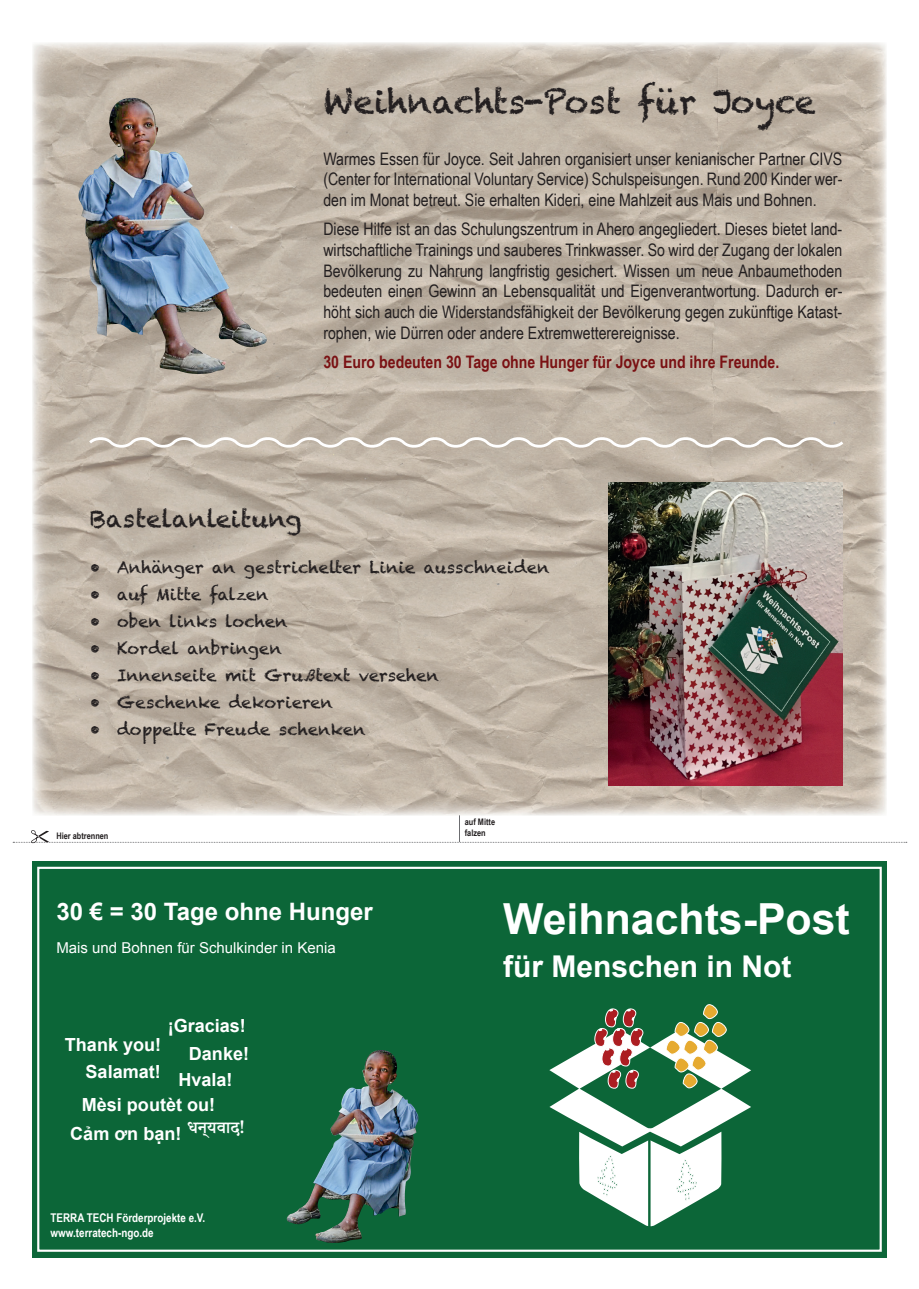
<style>
.page{position:relative;width:919px;height:1289px;background:#fff}
.page>*{position:absolute;margin:0;border:0;box-sizing:border-box;transform-origin:0 0}
.t1{font:700 42.75px "Arial";color:#fff}
.t2{font:33px "Chalkduster";color:#231f20}
.t3{font:700 30px "Arial";color:#fff}
.t4{font:700 24px "Arial";color:#fff}
.t5{font:24px "Chalkduster";color:#231f20}
.t6{font:700 20.7px "Adobe Devanagari";color:#fff}
.t7{font:700 18px "Arial";color:#fff}
.t8{font:17.25px/20.7px "Arial Narrow";color:#231f20;text-align:justify}
.t9{font:700 17.25px "Arial Narrow";color:#7a1113}
.t10{font:16.5px "Chalkduster";color:#231f20}
.t11{font:15px "Arial";color:#fff}
.t12{font:700 12px/14.4px "Arial Narrow";color:#fff}
.t13{font:700 9px/10.8px "Arial Narrow";color:#231f20}
</style>
<div class="page">
<img style="left:32px;top:43px;width:854px;height:772px">
<div style="left:32px;top:861px;width:854px;height:396px;background:#0c6638"></div>
<div style="left:37px;top:866px;width:844px;height:385px;border:2px solid #fff"></div>
<svg style="left:549px;top:1004px;width:202px;height:222px"></svg>
<img style="left:608px;top:483px;width:234px;height:302px">
<img style="left:78px;top:123px;width:189px;height:251px">
<svg style="left:86px;top:433px;width:760px;height:18px;background:#cac1b5"></svg>
<svg style="left:13px;top:815px;width:893px;height:28px"></svg>
<img style="left:287px;top:1069px;width:131px;height:174px">
<h2 class="t2" style="left:323px;top:82px;width:493px">Weihnachts-Post für Joyce</h2>
<p class="t8" style="left:323px;top:147px;width:520px">Warmes Essen für Joyce. Seit Jahren organisiert unser kenianischer Partner CIVS (Center for International Voluntary Service) Schulspeisungen. Rund 200 Kinder wer&shy;den im Monat betreut. Sie erhalten Kideri, eine Mahlzeit aus Mais und Bohnen.</p>
<p class="t8" style="left:323px;top:218px;width:520px">Diese Hilfe ist an das Schulungszentrum in Ahero angegliedert. Dieses bietet land&shy;wirtschaftliche Trainings und sauberes Trinkwasser. So wird der Zugang der lokalen Bevölkerung zu Nahrung langfristig gesichert. Wissen um neue Anbaumethoden bedeuten einen Gewinn an Lebensqualität und Eigenverantwortung. Dadurch er&shy;höht sich auch die Widerstandsfähigkeit der Bevölkerung gegen zukünftige Katast&shy;rophen, wie Dürren oder andere Extremwetterereignisse.</p>
<p class="t9" style="left:323px;top:349px;width:457px">30 Euro bedeuten 30 Tage ohne Hunger für Joyce und ihre Freunde.</p>
<h3 class="t5" style="left:90px;top:504px;width:213px">Bastelanleitung</h3>
<p class="t10" style="left:90px;top:558px;width:461px">• Anhänger an gestrichelter Linie ausschneiden</p>
<p class="t10" style="left:90px;top:585px;width:180px">• auf Mitte falzen</p>
<p class="t10" style="left:90px;top:612px;width:199px">• oben links lochen</p>
<p class="t10" style="left:90px;top:639px;width:193px">• Kordel anbringen</p>
<p class="t10" style="left:90px;top:666px;width:350px">• Innenseite mit Grußtext versehen</p>
<p class="t10" style="left:90px;top:693px;width:244px">• Geschenke dekorieren</p>
<p class="t10" style="left:90px;top:720px;width:277px">• doppelte Freude schenken</p>
<p class="t13" style="left:56px;top:830px;width:54px">Hier abtrennen</p>
<h3 class="t4" style="left:56px;top:896px;width:318px">30 € = 30 Tage ohne Hunger</h3>
<p class="t11" style="left:56px;top:938px;width:281px">Mais und Bohnen für Schulkinder in Kenia</p>
<p class="t7" style="left:168px;top:1014px;width:80px">¡Gracias!</p>
<p class="t7" style="left:65px;top:1032px;width:98px">Thank you!</p>
<p class="t7" style="left:189px;top:1041px;width:62px">Danke!</p>
<p class="t7" style="left:82px;top:1092px;width:135px">Mèsi poutèt ou!</p>
<p class="t6" style="left:187px;top:1115px;width:59px">धन्यवाद!</p>
<p class="t7" style="left:86px;top:1059px;width:77px">Salamat!</p>
<p class="t7" style="left:178px;top:1067px;width:56px">Hvala!</p>
<p class="t7" style="left:70px;top:1121px;width:113px">Cảm ơn bạn!</p>
<p class="t12" style="left:51px;top:1210px;width:156px">TERRA TECH Förderprojekte e.V. www.terratech-ngo.de</p>
<p class="t13" style="left:465px;top:816px;width:32px">auf Mitte falzen</p>
<h1 class="t1" style="left:503px;top:890px;width:348px">Weihnachts-Post</h1>
<h3 class="t3" style="left:503px;top:946px;width:290px">für Menschen in Not</h3>
</div>
